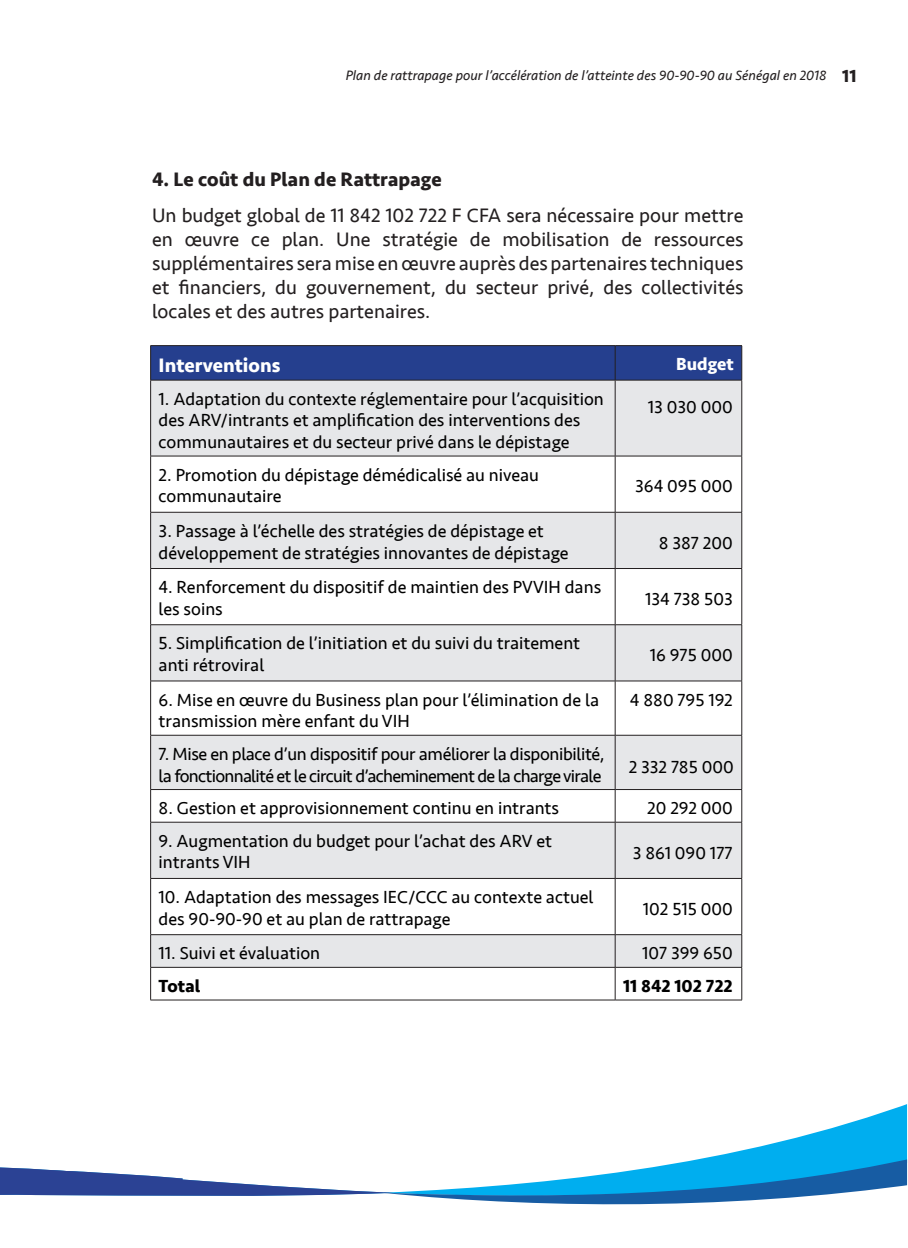
<style>
.page{position:relative;width:908px;height:1248px;background:#fff}
.page>*{position:absolute;margin:0;border:0;box-sizing:border-box;transform-origin:0 0}
.t1{font:20px/24px "Seravek";color:#231f20;text-align:justify}
.t2{font:700 20px "Seravek";color:#231f20}
.t3{font:700 20px "Seravek";color:#fff}
.t4{font:18px/21.6px "Seravek";color:#000}
.t5{font:18px/21.6px "Seravek";letter-spacing:-.04em;color:#000}
.t6{font:700 18px "Seravek";color:#000}
.t7{font:700 18px "Seravek";color:#fff}
.t8{font:700 18px "Seravek";color:#231f20}
.t9{font:italic 14px "Seravek";color:#231f20}
</style>
<div class="page">
<svg style="left:862px;top:1104px;width:44px;height:15px"></svg>
<svg style="left:0;top:1119px;width:906px;height:86px"></svg>
<div style="left:151px;top:346px;width:590px;height:34px;background:#253f8e"></div>
<svg style="left:151px;top:381px;width:590px;height:585px;fill:#e6e7e9"></svg>
<svg style="left:151px;top:456px;width:590px;height:278px"></svg>
<hr style="left:150px;top:345px;width:465px;height:1px;background:#231f20">
<hr style="left:150px;top:346px;width:1px;height:34px;background:#231f20">
<hr style="left:615px;top:345px;width:126px;height:1px;background:#231f20">
<hr style="left:614px;top:346px;width:1px;height:34px;background:#231f20">
<hr style="left:741px;top:346px;width:1px;height:34px;background:#231f20">
<hr style="left:150px;top:380px;width:465px;height:1px;background:#231f20">
<hr style="left:150px;top:380px;width:1px;height:76px;background:#231f20">
<hr style="left:615px;top:380px;width:126px;height:1px;background:#231f20">
<hr style="left:614px;top:380px;width:1px;height:76px;background:#231f20">
<hr style="left:741px;top:380px;width:1px;height:76px;background:#231f20">
<hr style="left:150px;top:455px;width:465px;height:1px;background:#231f20">
<hr style="left:150px;top:456px;width:1px;height:56px;background:#231f20">
<hr style="left:615px;top:455px;width:126px;height:1px;background:#231f20">
<hr style="left:614px;top:456px;width:1px;height:56px;background:#231f20">
<hr style="left:741px;top:456px;width:1px;height:56px;background:#231f20">
<hr style="left:150px;top:512px;width:465px;height:1px;background:#231f20">
<hr style="left:150px;top:512px;width:1px;height:56px;background:#231f20">
<hr style="left:615px;top:512px;width:126px;height:1px;background:#231f20">
<hr style="left:614px;top:512px;width:1px;height:56px;background:#231f20">
<hr style="left:741px;top:512px;width:1px;height:56px;background:#231f20">
<hr style="left:150px;top:568px;width:465px;height:1px;background:#231f20">
<hr style="left:150px;top:568px;width:1px;height:56px;background:#231f20">
<hr style="left:615px;top:568px;width:126px;height:1px;background:#231f20">
<hr style="left:614px;top:568px;width:1px;height:56px;background:#231f20">
<hr style="left:741px;top:568px;width:1px;height:56px;background:#231f20">
<hr style="left:150px;top:624px;width:465px;height:1px;background:#231f20">
<hr style="left:150px;top:625px;width:1px;height:55px;background:#231f20">
<hr style="left:615px;top:624px;width:126px;height:1px;background:#231f20">
<hr style="left:614px;top:625px;width:1px;height:55px;background:#231f20">
<hr style="left:741px;top:625px;width:1px;height:55px;background:#231f20">
<hr style="left:150px;top:680px;width:465px;height:1px;background:#231f20">
<hr style="left:150px;top:681px;width:1px;height:54px;background:#231f20">
<hr style="left:615px;top:680px;width:126px;height:1px;background:#231f20">
<hr style="left:614px;top:681px;width:1px;height:54px;background:#231f20">
<hr style="left:741px;top:681px;width:1px;height:54px;background:#231f20">
<hr style="left:150px;top:734px;width:465px;height:1px;background:#231f20">
<hr style="left:150px;top:735px;width:1px;height:54px;background:#231f20">
<hr style="left:615px;top:734px;width:126px;height:1px;background:#231f20">
<hr style="left:614px;top:735px;width:1px;height:54px;background:#231f20">
<hr style="left:741px;top:735px;width:1px;height:54px;background:#231f20">
<hr style="left:150px;top:789px;width:465px;height:1px;background:#231f20">
<hr style="left:150px;top:789px;width:1px;height:32px;background:#231f20">
<hr style="left:615px;top:789px;width:126px;height:1px;background:#231f20">
<hr style="left:614px;top:789px;width:1px;height:32px;background:#231f20">
<hr style="left:741px;top:789px;width:1px;height:32px;background:#231f20">
<hr style="left:150px;top:821px;width:465px;height:1px;background:#231f20">
<hr style="left:150px;top:822px;width:1px;height:56px;background:#231f20">
<hr style="left:615px;top:821px;width:126px;height:1px;background:#231f20">
<hr style="left:614px;top:822px;width:1px;height:56px;background:#231f20">
<hr style="left:741px;top:822px;width:1px;height:56px;background:#231f20">
<hr style="left:150px;top:878px;width:465px;height:1px;background:#231f20">
<hr style="left:150px;top:878px;width:1px;height:56px;background:#231f20">
<hr style="left:615px;top:878px;width:126px;height:1px;background:#231f20">
<hr style="left:614px;top:878px;width:1px;height:56px;background:#231f20">
<hr style="left:741px;top:878px;width:1px;height:56px;background:#231f20">
<hr style="left:150px;top:934px;width:465px;height:1px;background:#231f20">
<hr style="left:150px;top:934px;width:1px;height:33px;background:#231f20">
<hr style="left:615px;top:934px;width:126px;height:1px;background:#231f20">
<hr style="left:614px;top:934px;width:1px;height:33px;background:#231f20">
<hr style="left:741px;top:934px;width:1px;height:33px;background:#231f20">
<hr style="left:150px;top:966px;width:465px;height:1px;background:#231f20">
<hr style="left:150px;top:967px;width:1px;height:32px;background:#231f20">
<hr style="left:615px;top:966px;width:126px;height:1px;background:#231f20">
<hr style="left:614px;top:967px;width:1px;height:32px;background:#231f20">
<hr style="left:741px;top:967px;width:1px;height:32px;background:#231f20">
<hr style="left:150px;top:999px;width:465px;height:1px;background:#231f20">
<hr style="left:615px;top:999px;width:126px;height:1px;background:#231f20">
<p class="t9" style="left:345px;top:67px;width:482px">Plan de rattrapage pour l’accélération de l’atteinte des 90-90-90 au Sénégal en 2018</p>
<p class="t8" style="left:841px;top:66px;width:16px">11</p>
<p class="t2" style="left:152px;top:168px;width:291px">4. Le coût du Plan de Rattrapage</p>
<p class="t1" style="left:152px;top:204px;width:592px">Un budget global de 11 842 102 722 F CFA sera nécessaire pour mettre en œuvre ce plan. Une stratégie de mobilisation de ressources supplémentaires sera mise en œuvre auprès des partenaires techniques et financiers, du gouvernement, du secteur privé, des collectivités locales et des autres partenaires.</p>
<p class="t3" style="left:158px;top:353px;width:123px">Interventions</p>
<p class="t7" style="left:675px;top:353px;width:59px">Budget</p>
<p class="t4" style="left:158px;top:388px;width:446px">1. Adaptation du contexte réglementaire pour l’acquisition des ARV/intrants et amplification des interventions des communautaires et du secteur privé dans le dépistage</p>
<p class="t4" style="left:647px;top:396px;width:86px">13 030 000</p>
<p class="t4" style="left:158px;top:464px;width:382px">2. Promotion du dépistage démédicalisé au niveau communautaire</p>
<p class="t4" style="left:635px;top:476px;width:99px">364 095 000</p>
<p class="t4" style="left:158px;top:520px;width:411px">3. Passage à l’échelle des stratégies de dépistage et développement de stratégies innovantes de dépistage</p>
<p class="t4" style="left:158px;top:576px;width:444px">4. Renforcement du dispositif de maintien des PVVIH dans les soins</p>
<p class="t4" style="left:158px;top:633px;width:423px">5. Simplification de l’initiation et du suivi du traitement anti rétroviral</p>
<p class="t4" style="left:658px;top:532px;width:75px">8 387 200</p>
<p class="t4" style="left:644px;top:588px;width:89px">134 738 503</p>
<p class="t4" style="left:649px;top:644px;width:84px">16 975 000</p>
<p class="t4" style="left:158px;top:689px;width:441px">6. Mise en œuvre du Business plan pour l’élimination de la transmission mère enfant du VIH</p>
<p class="t4" style="left:629px;top:689px;width:104px">4 880 795 192</p>
<p class="t5" style="left:158px;top:743px;width:447px">7. Mise en place d’un dispositif pour améliorer la disponibilité, la fonctionnalité et le circuit d’acheminement de la charge virale</p>
<p class="t4" style="left:628px;top:756px;width:106px">2 332 785 000</p>
<p class="t4" style="left:158px;top:797px;width:402px">8. Gestion et approvisionnement continu en intrants</p>
<p class="t4" style="left:647px;top:797px;width:87px">20 292 000</p>
<p class="t4" style="left:158px;top:830px;width:395px">9. Augmentation du budget pour l’achat des ARV et intrants VIH</p>
<p class="t4" style="left:632px;top:842px;width:101px">3 861 090 177</p>
<p class="t4" style="left:158px;top:886px;width:436px">10. Adaptation des messages IEC/CCC au contexte actuel des 90-90-90 et au plan de rattrapage</p>
<p class="t4" style="left:642px;top:898px;width:91px">102 515 000</p>
<p class="t4" style="left:158px;top:942px;width:163px">11. Suivi et évaluation</p>
<p class="t4" style="left:641px;top:942px;width:92px">107 399 650</p>
<p class="t6" style="left:158px;top:975px;width:43px">Total</p>
<p class="t6" style="left:623px;top:975px;width:111px">11 842 102 722</p>
</div>
